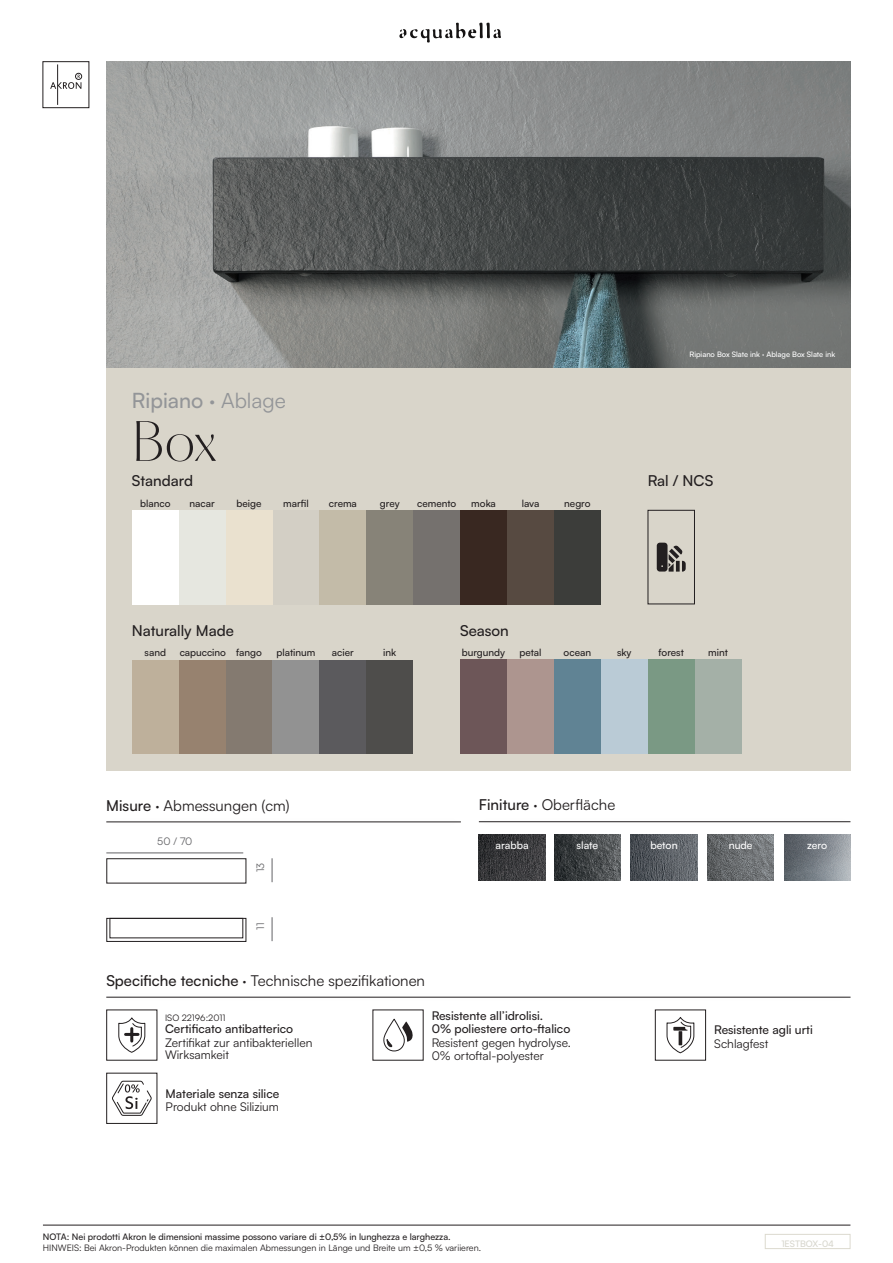
<style>
.page{position:relative;width:893px;height:1263px;background:#fff}
.page>*{position:absolute;margin:0;border:0;box-sizing:border-box;transform-origin:0 0}
.t1{font:200 51px "PP Hatton";color:#231f20}
.t2{font:500 21px "Satoshi";color:#939598}
.t3{font:15px "Satoshi";color:#231f20}
.t4{font:500 15px "Satoshi";color:#231f20}
.t5{font:12px/12px "Satoshi";color:#231f20}
.t6{font:500 12px "Satoshi";color:#231f20}
.t7{font:500 10.5px "Satoshi";color:#fff}
.t8{font:10.5px "Satoshi";color:#636366}
.t9{font:500 9.9px "Satoshi";color:#231f20}
.t10{font:9px "Satoshi";color:#231f20}
.t11{font:500 9px "Satoshi";color:#231f20}
.t12{font:500 9px "Satoshi";color:#d7d6cd}
.pie_de_pág{font:500 7.5px "Satoshi";color:#fff}
.s1{font-weight:400}
.s2{font-weight:500}
</style>
<div class="page">
<svg style="left:399px;top:23px;width:102px;height:20px"></svg>
<div style="left:765px;top:1234px;width:85px;height:15px;border:1px solid #dcdacf"></div>
<div style="left:106px;top:368px;width:744px;height:403px;background:#d9d5ca"></div>
<hr style="left:106px;top:822px;width:355px;height:1px;background:#231f20">
<hr style="left:479px;top:821px;width:371px;height:1px;background:#231f20">
<hr style="left:43px;top:1225px;width:807px;height:1px;background:#231f20">
<div style="left:132px;top:510px;width:47px;height:94px;background:#fff"></div>
<div style="left:179px;top:510px;width:47px;height:94px;background:#e6e7e0"></div>
<div style="left:226px;top:510px;width:47px;height:94px;background:#eae1cf"></div>
<div style="left:273px;top:510px;width:46px;height:94px;background:#d3cfc5"></div>
<div style="left:319px;top:510px;width:47px;height:94px;background:#c3bba8"></div>
<div style="left:132px;top:659px;width:47px;height:94px;background:#beb09b"></div>
<div style="left:179px;top:659px;width:47px;height:94px;background:#97826f"></div>
<div style="left:226px;top:659px;width:46px;height:94px;background:#847a70"></div>
<div style="left:272px;top:659px;width:47px;height:94px;background:#929292"></div>
<div style="left:319px;top:659px;width:47px;height:94px;background:#5b5a5d"></div>
<div style="left:366px;top:659px;width:47px;height:94px;background:#4e4d4b"></div>
<div style="left:366px;top:510px;width:47px;height:94px;background:#878378"></div>
<div style="left:413px;top:510px;width:47px;height:94px;background:#75716e"></div>
<div style="left:460px;top:510px;width:47px;height:94px;background:#392821"></div>
<div style="left:507px;top:510px;width:47px;height:94px;background:#574a41"></div>
<div style="left:554px;top:510px;width:47px;height:94px;background:#3c3d3a"></div>
<div style="left:648px;top:510px;width:47px;height:94px;border:1px solid #231f20"></div>
<svg style="left:657px;top:543px;width:29px;height:29px"></svg>
<div style="left:460px;top:659px;width:47px;height:94px;background:#6d5658"></div>
<div style="left:507px;top:659px;width:47px;height:94px;background:#ad958f"></div>
<div style="left:554px;top:659px;width:47px;height:94px;background:#608394"></div>
<div style="left:601px;top:659px;width:47px;height:94px;background:#bacbd6"></div>
<div style="left:648px;top:659px;width:47px;height:94px;background:#7a9984"></div>
<div style="left:695px;top:659px;width:47px;height:94px;background:#a4b0a7"></div>
<img style="left:106px;top:61px;width:744px;height:307px">
<div style="left:43px;top:61px;width:46px;height:47px;border:1px solid #231f20"></div>
<div style="left:75px;top:73px;width:7px;height:7px;border:1px solid #231f20;border-radius:50%"></div>
<svg style="left:50px;top:64px;width:31px;height:41px"></svg>
<hr style="left:106px;top:852px;width:137px;height:1px;background:#636366">
<svg style="left:272px;top:858px;width:1px;height:24px"></svg>
<svg style="left:272px;top:917px;width:1px;height:24px"></svg>
<div style="left:106px;top:858px;width:140px;height:25px;border:1px solid #231f20"></div>
<div style="left:106px;top:918px;width:140px;height:24px;border:1px solid #231f20"></div>
<div style="left:109px;top:918px;width:134px;height:20px;border:1px solid #231f20"></div>
<img style="left:784px;top:834px;width:66px;height:46px">
<img style="left:479px;top:834px;width:66px;height:46px">
<img style="left:554px;top:834px;width:67px;height:46px">
<img style="left:631px;top:834px;width:66px;height:46px">
<img style="left:707px;top:834px;width:67px;height:46px">
<svg style="left:118px;top:1017px;width:28px;height:36px"></svg>
<svg style="left:383px;top:1018px;width:30px;height:34px"></svg>
<div style="left:655px;top:1009px;width:51px;height:51px;border:1px solid #231f20"></div>
<svg style="left:666px;top:1017px;width:29px;height:37px"></svg>
<hr style="left:679px;top:1031px;width:3px;height:14px;background:#231f20">
<hr style="left:106px;top:997px;width:744px;height:1px;background:#231f20">
<div style="left:106px;top:1073px;width:51px;height:51px;border:1px solid #231f20"></div>
<svg style="left:112px;top:1080px;width:40px;height:36px"></svg>
<p class="t2" style="left:132px;top:386px;width:156px">Ripiano · <span class="s1">Ablage</span></p>
<p class="t1" style="left:132px;top:410px;width:86px">Box</p>
<h3 class="t4" style="left:132px;top:470px;width:63px">Standard</h3>
<p class="t9" style="left:140px;top:496px;width:32px">blanco</p>
<p class="t9" style="left:190px;top:496px;width:27px">nacar</p>
<p class="t9" style="left:237px;top:496px;width:26px">beige</p>
<p class="t9" style="left:283px;top:496px;width:27px">marfil</p>
<p class="t9" style="left:329px;top:496px;width:30px">crema</p>
<p class="t9" style="left:380px;top:496px;width:21px">grey</p>
<p class="t9" style="left:417px;top:496px;width:41px">cemento</p>
<p class="t9" style="left:471px;top:496px;width:26px">moka</p>
<p class="t9" style="left:522px;top:496px;width:19px">lava</p>
<p class="t9" style="left:564px;top:496px;width:28px">negro</p>
<h3 class="t4" style="left:132px;top:620px;width:104px">Naturally Made</h3>
<h3 class="t4" style="left:460px;top:620px;width:50px">Season</h3>
<p class="pie_de_pág" style="left:689px;top:349px;width:147px">Ripiano Box Slate ink · Ablage Box Slate ink</p>
<h3 class="t4" style="left:648px;top:470px;width:67px">Ral / NCS</h3>
<p class="t9" style="left:145px;top:646px;width:23px">sand</p>
<p class="t9" style="left:180px;top:646px;width:84px">capuccino fango</p>
<p class="t9" style="left:276px;top:646px;width:40px">platinum</p>
<p class="t9" style="left:332px;top:646px;width:23px">acier</p>
<p class="t9" style="left:383px;top:646px;width:15px">ink</p>
<p class="t9" style="left:462px;top:646px;width:45px">burgundy</p>
<p class="t9" style="left:519px;top:646px;width:24px">petal</p>
<p class="t9" style="left:564px;top:646px;width:29px">ocean</p>
<p class="t9" style="left:617px;top:646px;width:16px">sky</p>
<p class="t9" style="left:659px;top:646px;width:27px">forest</p>
<p class="t9" style="left:708px;top:646px;width:21px">mint</p>
<h3 class="t3" style="left:106px;top:795px;width:185px"><span class="s2">Misure</span> · Abmessungen (cm)</h3>
<h3 class="t3" style="left:479px;top:795px;width:138px"><span class="s2">Finiture</span> · Oberfläche</h3>
<p class="t8" style="left:157px;top:834px;width:37px">50 / 70</p>
<p class="t8" style="left:253px;top:872px;width:11px;rotate:-90deg">13</p>
<p class="t7" style="left:496px;top:838px;width:35px">arabba</p>
<p class="t7" style="left:577px;top:838px;width:23px">slate</p>
<p class="t7" style="left:650px;top:838px;width:29px">beton</p>
<p class="t7" style="left:729px;top:838px;width:25px">nude</p>
<p class="t7" style="left:807px;top:838px;width:22px">zero</p>
<p class="t8" style="left:253px;top:930px;width:8px;rotate:-90deg">11</p>
<p class="t3" style="left:106px;top:970px;width:320px"><span class="s2">Specifiche tecniche</span> · Technische spezifikationen</p>
<p class="t6" style="left:165px;top:1021px;width:130px">Certificato antibatterico</p>
<p class="t5" style="left:165px;top:1036px;width:149px">Zertifikat zur antibakteriellen<br>Wirksamkeit</p>
<p class="t10" style="left:165px;top:1011px;width:62px">ISO 22196:2011</p>
<p class="t6" style="left:432px;top:1007px;width:113px">Resistente all’idrolisi.</p>
<p class="t6" style="left:432px;top:1020px;width:140px">0% poliestere orto-ftalico</p>
<p class="t5" style="left:432px;top:1036px;width:141px">Resistent gegen hydrolyse.</p>
<p class="t5" style="left:432px;top:1049px;width:114px">0% ortoftal-polyester</p>
<p class="t6" style="left:166px;top:1085px;width:115px">Materiale senza silice</p>
<p class="t5" style="left:166px;top:1100px;width:115px">Produkt ohne Silizium</p>
<p class="t6" style="left:714px;top:1021px;width:100px">Resistente agli urti</p>
<p class="t5" style="left:714px;top:1037px;width:56px">Schlagfest</p>
<p class="t11" style="left:43px;top:1231px;width:409px">NOTA: Nei prodotti Akron le dimensioni massime possono variare di ±0,5% in lunghezza e larghezza.</p>
<p class="t10" style="left:43px;top:1242px;width:440px">HINWEIS: Bei Akron-Produkten können die maximalen Abmessungen in Länge und Breite um ±0,5 % variieren.</p>
<p class="t12" style="left:781px;top:1237px;width:54px">1ESTBOX-04</p>
</div>
